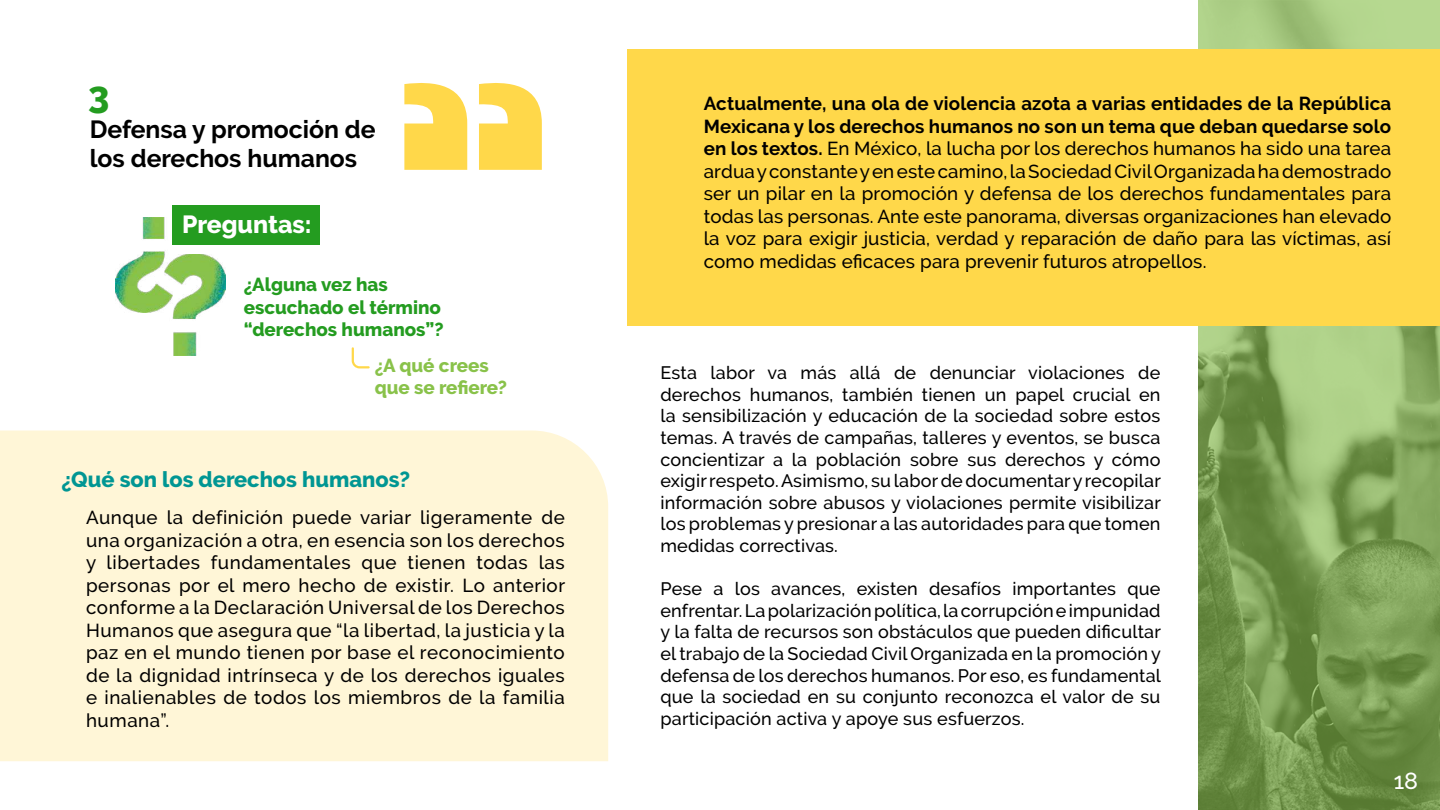
<style>
.page{position:relative;width:1440px;height:810px;background:#fff}
.page>*{position:absolute;margin:0;border:0;box-sizing:border-box;transform-origin:0 0}
.t1{font:800 37.5px "Raleway";color:#249c20}
.t2{font:700 24.75px/29.7px "Raleway";color:#000}
.t3{font:800 24.75px "Raleway";color:#fff}
.t4{font:500 23.25px "Raleway";color:#fff}
.t5{font:800 21.75px "Raleway";color:#009693}
.t6{font:500 18.75px/22.5px "Raleway";letter-spacing:.015em;color:#000;text-align:justify}
.t7{font:800 18.75px/22.5px "Raleway";color:#249c20}
.t8{font:800 18.75px/22.5px "Raleway";color:#89c24a}
.t9{font:500 18px/21.6px "Raleway";letter-spacing:.01em;color:#000;text-align:justify}
.s1{font-weight:700}
</style>
<div class="page">
<div style="left:0;top:430px;width:608px;height:331px;background:#fff6d7"></div>
<img style="left:1198px;top:0;width:242px;height:810px">
<svg style="left:479px;top:83px;width:63px;height:87px;background:#ffdd65"></svg>
<svg style="left:404px;top:83px;width:63px;height:87px;background:#ffde65"></svg>
<div style="left:172px;top:205px;width:147px;height:40px;background:#249c20"></div>
<img style="left:172px;top:254px;width:54px;height:101px">
<img style="left:115px;top:217px;width:57px;height:96px">
<svg style="left:351px;top:347px;width:19px;height:22px"></svg>
<div style="left:627px;top:49px;width:813px;height:277px;background:#ffd84a"></div>
<h1 class="t1" style="left:88px;top:73px;width:23px">3</h1>
<h2 class="t2" style="left:90px;top:114px;width:287px">Defensa y promoción de los derechos humanos</h2>
<h2 class="t3" style="left:182px;top:210px;width:131px">Preguntas:</h2>
<p class="t7" style="left:244px;top:274px;width:201px">¿Alguna vez has escuchado el término “derechos humanos”?</p>
<p class="t8" style="left:375px;top:354px;width:134px">¿A qué crees que se refiere?</p>
<p class="t5" style="left:62px;top:467px;width:350px">¿Qué son los derechos humanos?</p>
<p class="t6" style="left:86px;top:507px;width:481px">Aunque la definición puede variar ligeramente de una organización a otra, en esencia son los derechos y libertades fundamentales que tienen todas las personas por el mero hecho de existir. Lo anterior conforme a la Declaración Universal de los Derechos Humanos que asegura que “la libertad, la justicia y la paz en el mundo tienen por base el reconocimiento de la dignidad intrínseca y de los derechos iguales e inalienables de todos los miembros de la familia humana”.</p>
<p class="t6" style="left:704px;top:92px;width:689px"><span class="s1">Actualmente, una ola de violencia azota a varias entidades de la República Mexicana y los derechos humanos no son un tema que deban quedarse solo en los textos.</span> En México, la lucha por los derechos humanos ha sido una tarea ardua y constante y en este camino, la Sociedad Civil Organizada ha demostrado ser un pilar en la promoción y defensa de los derechos fundamentales para todas las personas. Ante este panorama, diversas organizaciones han elevado la voz para exigir justicia, verdad y reparación de daño para las víctimas, así como medidas eficaces para prevenir futuros atropellos.</p>
<p class="t9" style="left:660px;top:362px;width:502px">Esta labor va más allá de denunciar violaciones de derechos humanos, también tienen un papel crucial en la sensibilización y educación de la sociedad sobre estos temas. A través de campañas, talleres y eventos, se busca concientizar a la población sobre sus derechos y cómo exigir respeto. Asimismo, su labor de documentar y recopilar información sobre abusos y violaciones permite visibilizar los problemas y presionar a las autoridades para que tomen medidas correctivas.</p>
<p class="t9" style="left:660px;top:578px;width:502px">Pese a los avances, existen desafíos importantes que enfrentar. La polarización política, la corrupción e impunidad y la falta de recursos son obstáculos que pueden dificultar el trabajo de la Sociedad Civil Organizada en la promoción y defensa de los derechos humanos. Por eso, es fundamental que la sociedad en su conjunto reconozca el valor de su participación activa y apoye sus esfuerzos.</p>
<p class="t4" style="left:1394px;top:767px;width:26px">18</p>
</div>
